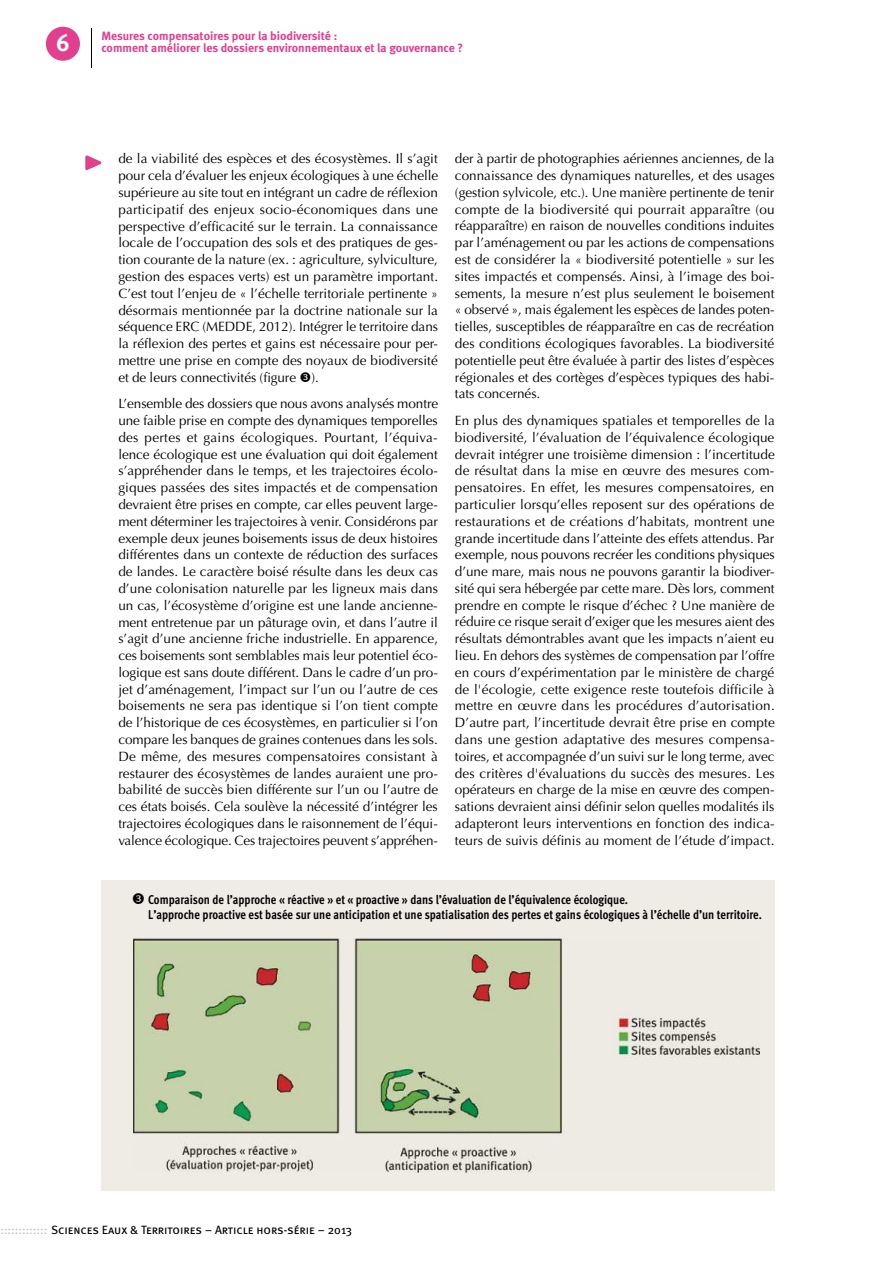
<style>
.page{position:relative;width:893px;height:1263px;background:#fff}
.page>*{position:absolute;margin:0;border:0;box-sizing:border-box;transform-origin:0 0}
.t1{font:24px "Meta Bold Caps Expert";color:#fff}
.t2{font:13.5px/16.8px "Optima";color:#000;text-align:justify}
.t3{font:700 12.75px/15px "Meta Cond OT";color:#000}
.t4{font:700 12px "Meta";color:#e1408e}
.t5{font:12px "Meta Book Caps";color:#000}
.s1{color:#bfc0c1}
</style>
<div class="page">
<div style="left:101px;top:880px;width:674px;height:311px;background:#efebe5"></div>
<img style="left:133px;top:939px;width:627px;height:233px">
<div style="left:46px;top:27px;width:34px;height:34px;background:#e1408e;border-radius:50%"></div>
<hr style="left:91px;top:28px;width:1px;height:40px;background:#000">
<svg style="left:85px;top:155px;width:16px;height:15px"></svg>
<p class="t4" style="left:101px;top:30px;width:237px">Mesures compensatoires pour la biodiversité :</p>
<h1 class="t1" style="left:56px;top:29px;width:15px">6</h1>
<p class="t4" style="left:101px;top:42px;width:363px">comment améliorer les dossiers environnementaux et la gouvernance ?</p>
<p class="t2" style="left:118px;top:152px;width:321px">de la viabilité des espèces et des écosystèmes. Il s’agit pour cela d’évaluer les enjeux écologiques à une échelle supérieure au site tout en intégrant un cadre de réflexion participatif des enjeux socio-économiques dans une perspective d’efficacité sur le terrain. La connaissance locale de l’occupation des sols et des pratiques de ges&shy;tion courante de la nature (ex. : agriculture, sylviculture, gestion des espaces verts) est un paramètre important.<br>C’est tout l’enjeu de « l’échelle territoriale pertinente » désormais mentionnée par la doctrine nationale sur la séquence ERC (MEDDE, 2012). Intégrer le territoire dans la réflexion des pertes et gains est nécessaire pour per&shy;mettre une prise en compte des noyaux de biodiversité et de leurs connectivités (figure ).</p>
<p class="t2" style="left:118px;top:396px;width:321px">L’ensemble des dossiers que nous avons analysés montre une faible prise en compte des dynamiques temporelles des pertes et gains écologiques. Pourtant, l’équiva&shy;lence écologique est une évaluation qui doit également s’appréhender dans le temps, et les trajectoires écolo&shy;giques passées des sites impactés et de compensation devraient être prises en compte, car elles peuvent large&shy;ment déterminer les trajectoires à venir. Considérons par exemple deux jeunes boisements issus de deux histoires différentes dans un contexte de réduction des surfaces de landes. Le caractère boisé résulte dans les deux cas d’une colonisation naturelle par les ligneux mais dans un cas, l’écosystème d’origine est une lande ancienne&shy;ment entretenue par un pâturage ovin, et dans l’autre il s’agit d’une ancienne friche industrielle. En apparence, ces boisements sont semblables mais leur potentiel éco&shy;logique est sans doute différent. Dans le cadre d’un pro&shy;jet d’aménagement, l’impact sur l’un ou l’autre de ces boisements ne sera pas identique si l’on tient compte de l’historique de ces écosystèmes, en particulier si l’on compare les banques de graines contenues dans les sols.<br>De même, des mesures compensatoires consistant à restaurer des écosystèmes de landes auraient une pro&shy;babilité de succès bien différente sur l’un ou l’autre de ces états boisés. Cela soulève la nécessité d’intégrer les trajectoires écologiques dans le raisonnement de l’équi&shy;valence écologique. Ces trajectoires peuvent s’appréhen-</p>
<p class="t2" style="left:455px;top:152px;width:321px">der à partir de photographies aériennes anciennes, de la connaissance des dynamiques naturelles, et des usages (gestion sylvicole, etc.). Une manière pertinente de tenir compte de la biodiversité qui pourrait apparaître (ou réapparaître) en raison de nouvelles conditions induites par l’aménagement ou par les actions de compensations est de considérer la « biodiversité potentielle » sur les sites impactés et compensés. Ainsi, à l’image des boi&shy;sements, la mesure n’est plus seulement le boisement « observé », mais également les espèces de landes poten&shy;tielles, susceptibles de réapparaître en cas de recréation des conditions écologiques favorables. La biodiversité potentielle peut être évaluée à partir des listes d’espèces régionales et des cortèges d’espèces typiques des habi&shy;tats concernés.</p>
<p class="t2" style="left:455px;top:413px;width:321px">En plus des dynamiques spatiales et temporelles de la biodiversité, l’évaluation de l’équivalence écologique devrait intégrer une troisième dimension : l’incertitude de résultat dans la mise en œuvre des mesures com&shy;pensatoires. En effet, les mesures compensatoires, en particulier lorsqu’elles reposent sur des opérations de restaurations et de créations d’habitats, montrent une grande incertitude dans l’atteinte des effets attendus. Par exemple, nous pouvons recréer les conditions physiques d’une mare, mais nous ne pouvons garantir la biodiver&shy;sité qui sera hébergée par cette mare. Dès lors, comment prendre en compte le risque d’échec ? Une manière de réduire ce risque serait d’exiger que les mesures aient des résultats démontrables avant que les impacts n’aient eu lieu. En dehors des systèmes de compensation par l’offre en cours d’expérimentation par le ministère de chargé de l'écologie, cette exigence reste toutefois difficile à mettre en œuvre dans les procédures d’autorisation.<br>D’autre part, l’incertitude devrait être prise en compte dans une gestion adaptative des mesures compensa&shy;toires, et accompagnée d’un suivi sur le long terme, avec des critères d'évaluations du succès des mesures. Les opérateurs en charge de la mise en œuvre des compen&shy;sations devraient ainsi définir selon quelles modalités ils adapteront leurs interventions en fonction des indica&shy;teurs de suivis définis au moment de l’étude d’impact.</p>
<p class="t3" style="left:148px;top:892px;width:615px">Comparaison de l’approche « réactive » et « proactive » dans l’évaluation de l’équivalence écologique.<br>L’approche proactive est basée sur une anticipation et une spatialisation des pertes et gains écologiques à l’échelle d’un territoire.</p>
<p class="t5" style="left:0;top:1225px;width:353px"><span class="s1">:::::::::::::</span> Sciences Eaux &amp; Territoires – Article hors-série – 2013</p>
</div>
